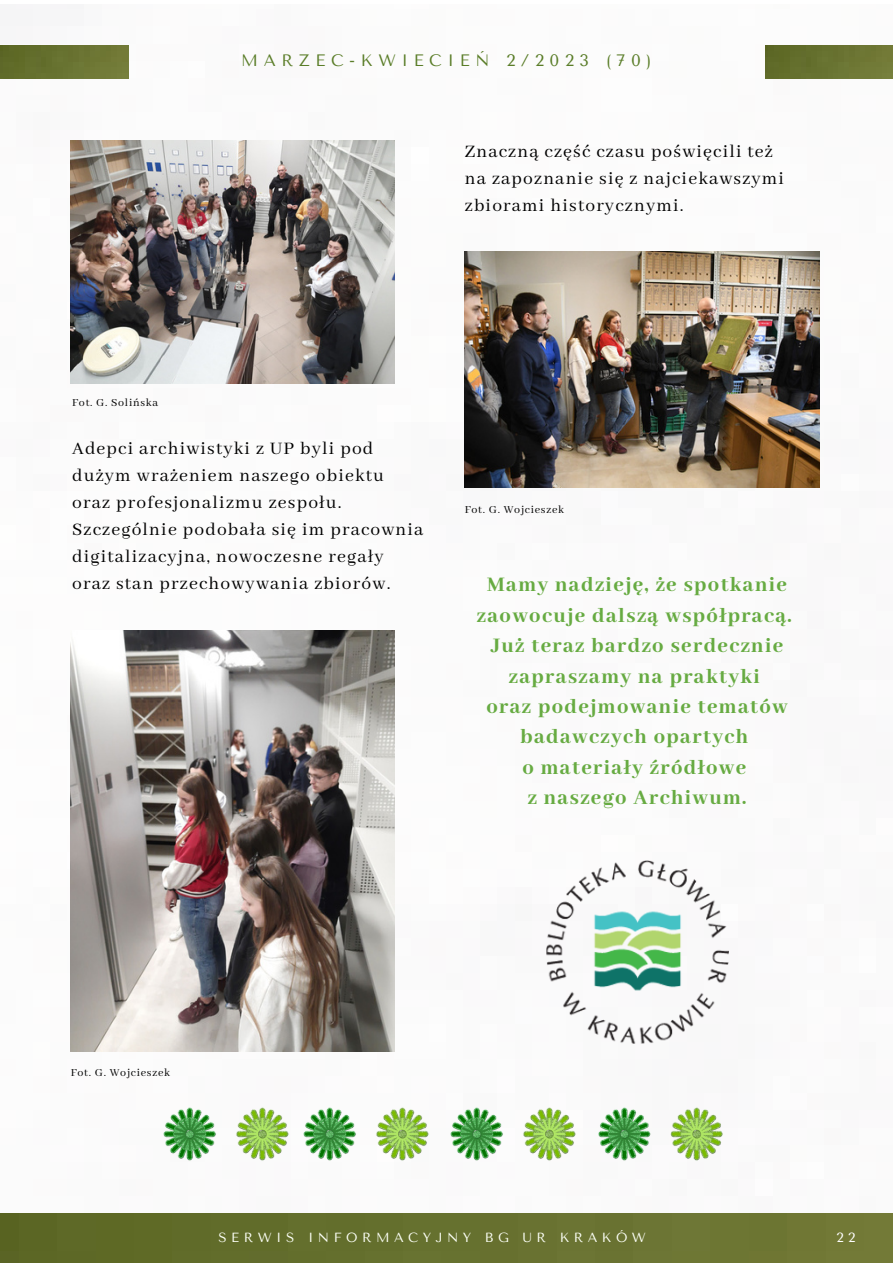
<style>
.page{position:relative;width:893px;height:1264px;background:#fff}
.page>*{position:absolute;margin:0;border:0;box-sizing:border-box;transform-origin:0 0}
.t1{font:800 22.5px/30.3px "Abhaya Libre";letter-spacing:.06em;color:#67ab42;text-align:center}
.t2{font:19.5px/27px "Abhaya Libre";letter-spacing:.06em;color:#000}
.t3{font:16.5px "Tenor Sans";letter-spacing:.34em;color:#5a7d28}
.t4{font:13.2px "Tenor Sans";letter-spacing:.34em;color:#fcfff6}
.t5{font:13.2px "Tenor Sans";color:#fff}
.t6{font:12px "Abhaya Libre";letter-spacing:.06em;color:#000}
</style>
<div class="page">
<img style="left:0;top:46px;width:128px;height:33px">
<img style="left:765px;top:46px;width:127px;height:33px">
<img style="left:0;top:1213px;width:892px;height:49px">
<img style="left:465px;top:251px;width:354px;height:237px">
<img style="left:71px;top:141px;width:323px;height:243px">
<img style="left:71px;top:630px;width:323px;height:421px">
<img style="left:546px;top:861px;width:182px;height:182px">
<img style="left:325px;top:1107px;width:89px;height:54px">
<img style="left:163px;top:1107px;width:162px;height:54px">
<img style="left:414px;top:1107px;width:148px;height:54px">
<img style="left:562px;top:1107px;width:161px;height:54px">
<p class="t3" style="left:241px;top:51px;width:411px">MARZEC-KWIECIEŃ 2/2023 (70)</p>
<p class="t2" style="left:465px;top:139px;width:321px">Znaczną część czasu poświęcili też na zapoznanie się z najciekawszymi zbiorami historycznymi.</p>
<p class="t6" style="left:72px;top:396px;width:87px">Fot. G. Solińska</p>
<p class="t2" style="left:72px;top:436px;width:353px">Adepci archiwistyki z UP byli pod dużym wrażeniem naszego obiektu oraz profesjonalizmu zespołu.<br>Szczególnie podobała się im pracownia digitalizacyjna, nowoczesne regały oraz stan przechowywania zbiorów.</p>
<p class="t6" style="left:465px;top:502px;width:101px">Fot. G. Wojcieszek</p>
<p class="t1" style="left:477px;top:570px;width:316px">Mamy nadzieję, że spotkanie zaowocuje dalszą współpracą.<br>Już teraz bardzo serdecznie zapraszamy na praktyki<br>oraz podejmowanie tematów badawczych opartych<br>o materiały źródłowe<br>z naszego Archiwum.</p>
<p class="t6" style="left:71px;top:1065px;width:101px">Fot. G. Wojcieszek</p>
<p class="t4" style="left:218px;top:1229px;width:429px">SERWIS INFORMACYJNY BG UR KRAKÓW</p>
<p class="t5" style="left:836px;top:1229px;width:20px">2 2</p>
</div>
